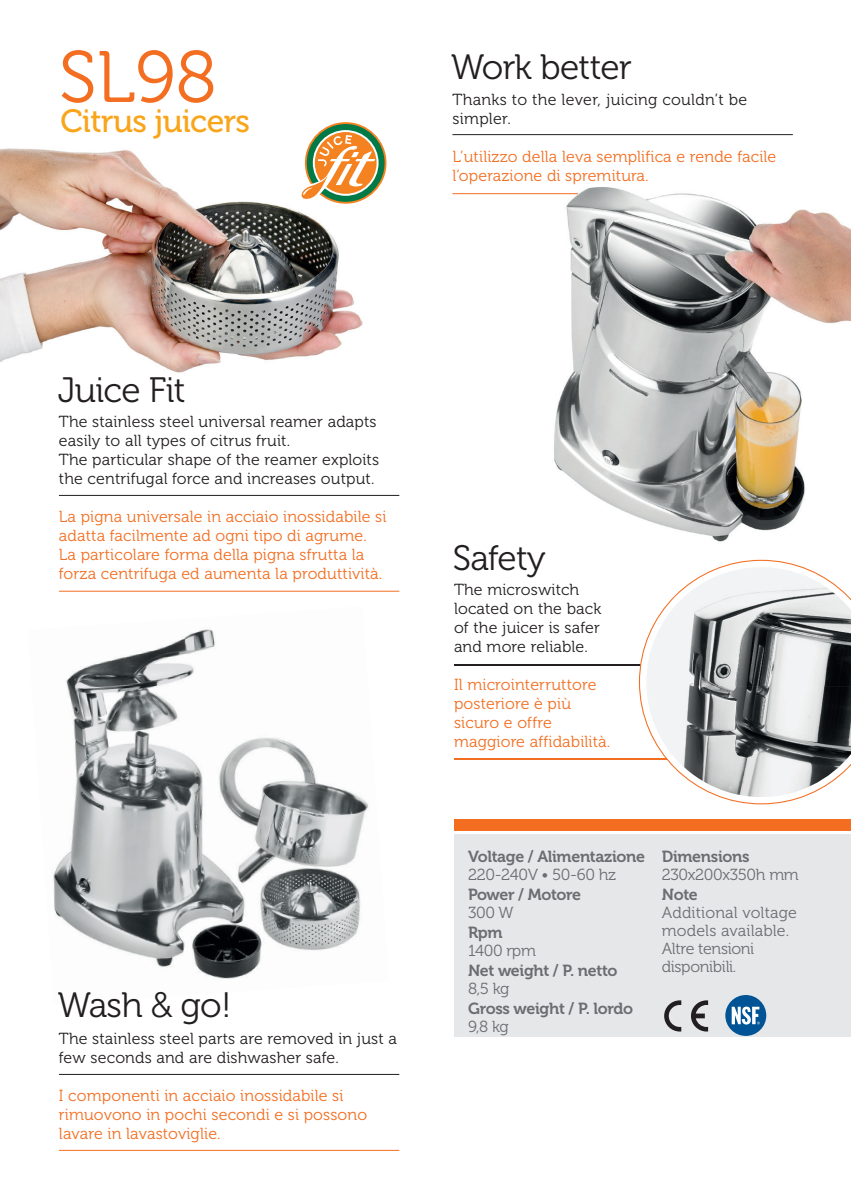
<style>
.page{position:relative;width:851px;height:1202px;background:#fff}
.page>*{position:absolute;margin:0;border:0;box-sizing:border-box;transform-origin:0 0}
.t1{font:72.6px "Museo 300";color:#f36e21}
.t2{font:35.2px "Museo 300";letter-spacing:-.02em;color:#231f20}
.t3{font:32px "Museo 500";letter-spacing:-.02em;color:#f9a51b}
.t4{font:16px/19px "Museo 300";letter-spacing:.01em;color:#f36e21}
.t5{font:16px/19px "Museo 300";letter-spacing:.01em;color:#231f20}
.t6{font:16px "Museo 700";letter-spacing:-.02em;color:#6c6d70}
.t7{font:16px/18px "Museo 300";color:#6c6d70}
.t8{font:16px "Museo 300";letter-spacing:-.02em;color:#6c6d70}
.s1{font-family:"Helvetica Neue";font-weight:300}
</style>
<div class="page">
<img style="left:0;top:148px;width:378px;height:225px">
<img style="left:53px;top:629px;width:316px;height:350px">
<img style="left:540px;top:187px;width:310px;height:355px">
<div style="left:454px;top:834px;width:396px;height:203px;background:#e6e7e9"></div>
<div style="left:454px;top:819px;width:396px;height:11px;background:#f36e21"></div>
<svg style="left:664px;top:1000px;width:17px;height:31px"></svg>
<svg style="left:691px;top:1000px;width:17px;height:31px"></svg>
<div style="left:725px;top:995px;width:41px;height:41px;background:#005495;border-radius:50%"></div>
<svg style="left:731px;top:1007px;width:28px;height:17px"></svg>
<hr style="left:59px;top:495px;width:340px;height:1px;background:#231f20">
<hr style="left:59px;top:591px;width:340px;height:1px;background:#f36e21">
<hr style="left:59px;top:1074px;width:340px;height:1px;background:#231f20">
<hr style="left:59px;top:1150px;width:340px;height:1px;background:#f36e21">
<hr style="left:452px;top:134px;width:340px;height:1px;background:#231f20">
<hr style="left:452px;top:193px;width:126px;height:1px;background:#f36e21">
<hr style="left:454px;top:664px;width:240px;height:1px;background:#231f20">
<hr style="left:454px;top:759px;width:240px;height:1px;background:#f36e21">
<svg style="left:639px;top:560px;width:164px;height:244px"></svg>
<svg style="left:646px;top:567px;width:174px;height:230px"></svg>
<img style="left:667px;top:575px;width:183px;height:222px">
<svg style="left:306px;top:123px;width:79px;height:80px"></svg>
<div style="left:305px;top:122px;width:81px;height:82px;border:2px solid #f58220;border-radius:50%"></div>
<div style="left:313px;top:130px;width:65px;height:66px;border:2px solid #fff;border-radius:50%"></div>
<svg style="left:296px;top:135px;width:79px;height:68px"></svg>
<h1 class="t1" style="left:59px;top:38px;width:159px">SL98</h1>
<h3 class="t3" style="left:60px;top:103px;width:191px">Citrus juicers</h3>
<h2 class="t2" style="left:451px;top:48px;width:182px">Work better</h2>
<p class="t5" style="left:452px;top:90px;width:296px">Thanks to the lever, juicing couldn’t be simpler.</p>
<p class="t4" style="left:452px;top:147px;width:325px">L’utilizzo della leva semplifica e rende facile l’operazione di spremitura.</p>
<h2 class="t2" style="left:58px;top:371px;width:129px">Juice Fit</h2>
<p class="t5" style="left:59px;top:412px;width:322px">The stainless steel universal reamer adapts easily to all types of citrus fruit.<br>The particular shape of the reamer exploits the centrifugal force and increases output.</p>
<p class="t4" style="left:59px;top:507px;width:329px">La pigna universale in acciaio inossidabile si adatta facilmente ad ogni tipo di agrume.<br>La particolare forma della pigna sfrutta la forza centrifuga ed aumenta la produttività.</p>
<h2 class="t2" style="left:58px;top:986px;width:175px">Wash <span class="s1">&amp;</span> go!</h2>
<p class="t5" style="left:59px;top:1030px;width:339px">The stainless steel parts are removed in just a few seconds and are dishwasher safe.</p>
<p class="t4" style="left:59px;top:1087px;width:310px">I componenti in acciaio inossidabile si rimuovono in pochi secondi e si possono lavare in lavastoviglie.</p>
<h2 class="t2" style="left:453px;top:539px;width:94px">Safety</h2>
<p class="t5" style="left:454px;top:581px;width:149px">The microswitch located on the back of the juicer is safer and more reliable.</p>
<p class="t4" style="left:454px;top:676px;width:158px">Il microinterruttore posteriore è più sicuro e offre maggiore affidabilità.</p>
<p class="t6" style="left:468px;top:847px;width:178px">Voltage / Alimentazione</p>
<p class="t8" style="left:468px;top:865px;width:149px">220-240V • 50-60 hz</p>
<p class="t6" style="left:468px;top:885px;width:114px">Power / Motore</p>
<p class="t8" style="left:468px;top:903px;width:47px">300 W</p>
<p class="t6" style="left:468px;top:923px;width:36px">Rpm</p>
<p class="t8" style="left:468px;top:941px;width:69px">1400 rpm</p>
<p class="t6" style="left:468px;top:961px;width:151px">Net weight / P. netto</p>
<p class="t8" style="left:468px;top:979px;width:43px">8,5 kg</p>
<p class="t6" style="left:468px;top:999px;width:166px">Gross weight / P. lordo</p>
<p class="t8" style="left:468px;top:1017px;width:42px">9,8 kg</p>
<p class="t6" style="left:661px;top:847px;width:89px">Dimensions</p>
<p class="t8" style="left:661px;top:865px;width:138px">230x200x350h mm</p>
<p class="t6" style="left:661px;top:885px;width:37px">Note</p>
<p class="t7" style="left:661px;top:903px;width:137px">Additional voltage models available.<br>Altre tensioni disponibili.</p>
</div>
